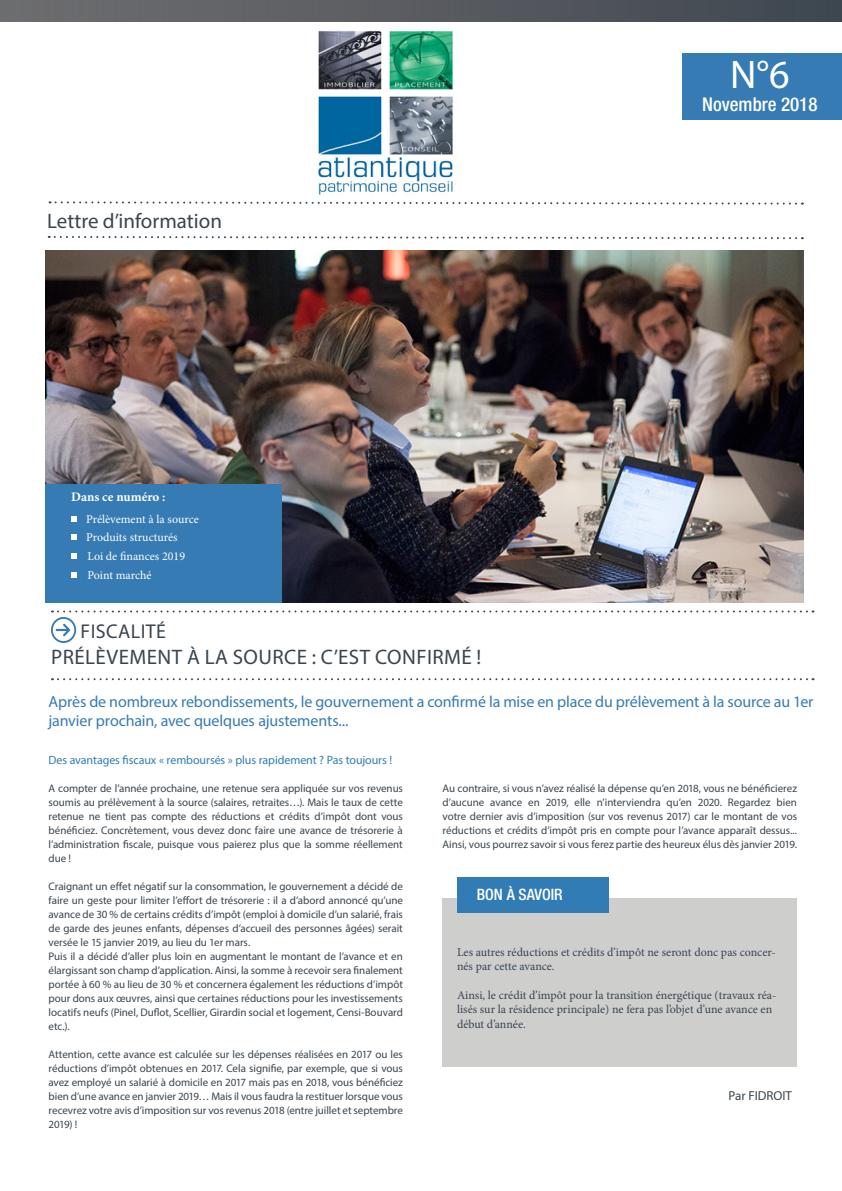
<style>
.page{position:relative;width:842px;height:1191px;background:#fff}
.page>*{position:absolute;margin:0;border:0;box-sizing:border-box;transform-origin:0 0}
.t1{font:40px "Myriad Pro";color:#fff}
.t2{font:21px "Myriad Pro";letter-spacing:.02em;color:#3a454e}
.t3{font:21px "Myriad Pro";color:#3a454e}
.t4{font:20px "Myriad Pro";letter-spacing:.02em;color:#3a454e}
.t5{font:500 condensed 19px "Helvetica Neue";color:#fff}
.t6{font:16px/19.2px "Myriad Pro";letter-spacing:-.01em;color:#367bb4}
.t7{font:500 condensed 15.7px "Helvetica Neue";color:#fff}
.t8{font:700 13px "Minion Pro";color:#fff}
.t9{font:13px "Myriad Pro";color:#3a454e}
.t10{font:12px/14.4px "Minion Pro";color:#3a454e}
.t11{font:12px "Minion Pro";letter-spacing:-.005em;color:#fff}
.t12{font:12px "Myriad Pro";letter-spacing:-.005em;color:#307cb6}
.t13{font:11px/14px "Myriad Pro";letter-spacing:-.005em;color:#3a454e;text-align:justify}
</style>
<div class="page">
<div style="left:0;top:0;width:842px;height:22px;background:linear-gradient(to right,#6f6e71,#404750)"></div>
<img style="left:318px;top:30px;width:135px;height:165px">
<div style="left:682px;top:53px;width:160px;height:66px;background:#367bb4"></div>
<img style="left:46px;top:250px;width:758px;height:352px">
<div style="left:46px;top:484px;width:236px;height:118px;background:#367bb4"></div>
<svg style="left:71px;top:516px;width:6px;height:5px"></svg>
<svg style="left:50px;top:201px;width:753px;height:4px"></svg>
<svg style="left:49px;top:236px;width:754px;height:4px"></svg>
<svg style="left:71px;top:534px;width:6px;height:6px"></svg>
<svg style="left:71px;top:553px;width:6px;height:6px"></svg>
<svg style="left:71px;top:572px;width:6px;height:6px"></svg>
<div style="left:443px;top:898px;width:354px;height:168px;background:#cececd"></div>
<div style="left:457px;top:877px;width:151px;height:35px;background:#317cb5"></div>
<svg style="left:52px;top:678px;width:761px;height:2px"></svg>
<svg style="left:51px;top:610px;width:762px;height:33px"></svg>
<p class="t3" style="left:47px;top:208px;width:176px">Lettre d’information</p>
<p class="t8" style="left:71px;top:487px;width:96px">Dans ce numéro :</p>
<p class="t11" style="left:86px;top:510px;width:114px">Prélèvement à la source</p>
<p class="t11" style="left:86px;top:529px;width:93px">Produits structurés</p>
<p class="t11" style="left:87px;top:567px;width:65px">Point marché</p>
<p class="t11" style="left:87px;top:548px;width:99px">Loi de finances 2019</p>
<p class="t1" style="left:730px;top:50px;width:61px">N°6</p>
<p class="t5" style="left:702px;top:93px;width:117px">Novembre 2018</p>
<p class="t4" style="left:81px;top:619px;width:87px">FISCALITÉ</p>
<p class="t2" style="left:51px;top:644px;width:432px">PRÉLÈVEMENT À LA SOURCE : C’EST CONFIRMÉ !</p>
<p class="t6" style="left:49px;top:692px;width:766px">Après de nombreux rebondissements, le gouvernement a confirmé la mise en place du prélèvement à la source au 1er janvier prochain, avec quelques ajustements...</p>
<p class="t12" style="left:49px;top:753px;width:345px">Des avantages fiscaux « remboursés » plus rapidement ? Pas toujours !</p>
<p class="t13" style="left:49px;top:781px;width:356px">A compter de l’année prochaine, une retenue sera appliquée sur vos revenus soumis au prélèvement à la source (salaires, retraites…). Mais le taux de cette retenue ne tient pas compte des réductions et crédits d’impôt dont vous bénéficiez. Concrètement, vous devez donc faire une avance de trésorerie à l’administration fiscale, puisque vous paierez plus que la somme réellement due !</p>
<p class="t13" style="left:49px;top:879px;width:356px">Craignant un effet négatif sur la consommation, le gouvernement a décidé de faire un geste pour limiter l’effort de trésorerie : il a d’abord annoncé qu’une avance de 30 % de certains crédits d’impôt (emploi à domicile d’un salarié, frais de garde des jeunes enfants, dépenses d’accueil des personnes âgées) serait versée le 15 janvier 2019, au lieu du 1er mars.</p>
<p class="t13" style="left:49px;top:949px;width:356px">Puis il a décidé d’aller plus loin en augmentant le montant de l’avance et en élargissant son champ d’application. Ainsi, la somme à recevoir sera finalement portée à 60 % au lieu de 30 % et concernera également les réductions d’impôt pour dons aux œuvres, ainsi que certaines réductions pour les investissements locatifs neufs (Pinel, Duflot, Scellier, Girardin social et logement, Censi-Bouvard etc.).</p>
<p class="t13" style="left:49px;top:1047px;width:356px">Attention, cette avance est calculée sur les dépenses réalisées en 2017 ou les réductions d’impôt obtenues en 2017. Cela signifie, par exemple, que si vous avez employé un salarié à domicile en 2017 mais pas en 2018, vous bénéficiez bien d’une avance en janvier 2019… Mais il vous faudra la restituer lorsque vous recevrez votre avis d’imposition sur vos revenus 2018 (entre juillet et septembre 2019) !</p>
<p class="t13" style="left:443px;top:781px;width:356px">Au contraire, si vous n’avez réalisé la dépense qu’en 2018, vous ne bénéficierez d’aucune avance en 2019, elle n’interviendra qu’en 2020. Regardez bien votre dernier avis d’imposition (sur vos revenus 2017) car le montant de vos réductions et crédits d’impôt pris en compte pour l’avance apparaît dessus...<br>Ainsi, vous pourrez savoir si vous ferez partie des heureux élus dès janvier 2019.</p>
<p class="t7" style="left:477px;top:884px;width:87px">BON À SAVOIR</p>
<p class="t10" style="left:457px;top:944px;width:320px">Les autres réductions et crédits d’impôt ne seront donc pas concer&shy;nés par cette avance.</p>
<p class="t10" style="left:457px;top:988px;width:321px">Ainsi, le crédit d’impôt pour la transition énergétique (travaux réa&shy;lisés sur la résidence principale) ne fera pas l’objet d’une avance en début d’année.</p>
<p class="t9" style="left:728px;top:1088px;width:65px">Par FIDROIT</p>
</div>
